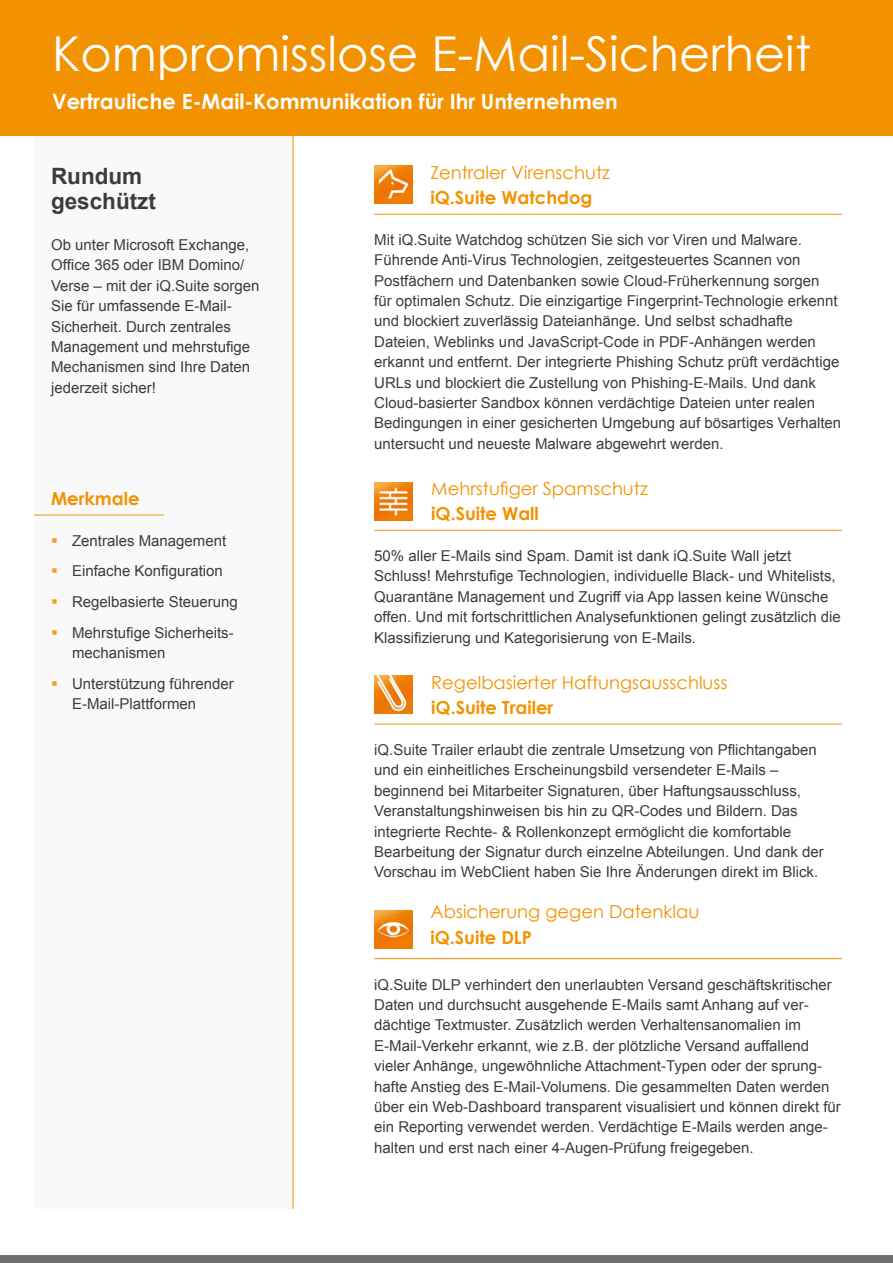
<style>
.page{position:relative;width:893px;height:1263px;background:#fff}
.page>*{position:absolute;margin:0;border:0;box-sizing:border-box;transform-origin:0 0}
.t1{font:48px "Century Gothic";color:#fff}
.t2{font:700 22.5px/25.5px "Arial";color:#3c3c3b}
.t3{font:700 21px "Century Gothic";color:#fff}
.t4{font:18px "Century Gothic";color:#f39200}
.t5{font:700 18px "Century Gothic";color:#f39200}
.t6{font:15px/20.4px "Arial";color:#3c3c3b}
.s1{color:#f59e24}
</style>
<div class="page">
<div style="left:34px;top:133px;width:259px;height:1076px;background:#f9f9f9"></div>
<div style="left:0;top:0;width:893px;height:135px;background:#f39200"></div>
<hr style="left:374px;top:958px;width:468px;height:1px;background:#f39200">
<img style="left:374px;top:910px;width:38px;height:38px">
<hr style="left:374px;top:724px;width:468px;height:1px;background:#f39200">
<hr style="left:374px;top:214px;width:468px;height:1px;background:#f39200">
<hr style="left:374px;top:530px;width:468px;height:1px;background:#f39200">
<img style="left:374px;top:165px;width:38px;height:38px">
<img style="left:374px;top:482px;width:38px;height:38px">
<img style="left:374px;top:676px;width:38px;height:38px">
<div style="left:0;top:1255px;width:893px;height:8px;background:#706f6f"></div>
<hr style="left:293px;top:104px;width:1px;height:1105px;background:#f39200">
<hr style="left:34px;top:515px;width:130px;height:1px;background:#f39200">
<h1 class="t1" style="left:52px;top:20px;width:761px">Kompromisslose E‑Mail-Sicherheit</h1>
<h3 class="t3" style="left:52px;top:85px;width:567px">Vertrauliche E‑Mail- Kommunikation für Ihr Unternehmen</h3>
<h2 class="t2" style="left:51px;top:164px;width:107px">Rundum geschützt</h2>
<p class="t6" style="left:51px;top:235px;width:210px">Ob unter Microsoft Exchange,<br>Office 365 oder IBM Domino/<br>Verse – mit der iQ.Suite sorgen<br>Sie für umfassende E-Mail-<br>Sicherheit. Durch zentrales<br>Management und mehrstufige<br>Mechanismen sind Ihre Daten jederzeit sicher!</p>
<p class="t5" style="left:51px;top:485px;width:90px">Merkmale</p>
<p class="t6" style="left:51px;top:530px;width:177px"><span class="s1">▪</span> Zentrales Management</p>
<p class="t6" style="left:51px;top:561px;width:173px"><span class="s1">▪</span> Einfache Konfiguration</p>
<p class="t6" style="left:51px;top:592px;width:188px"><span class="s1">▪</span> Regelbasierte Steuerung</p>
<p class="t6" style="left:72px;top:622px;width:163px;text-indent:-21px"><span class="s1">▪</span> Mehrstufige Sicherheits&shy;mechanismen</p>
<p class="t6" style="left:72px;top:673px;width:163px;text-indent:-21px"><span class="s1">▪</span> Unterstützung führender<br>E-Mail-Plattformen</p>
<p class="t4" style="left:430px;top:159px;width:181px">Zentraler Virenschutz</p>
<p class="t5" style="left:430px;top:184px;width:163px">iQ.Suite Watchdog</p>
<p class="t6" style="left:374px;top:230px;width:468px">Mit iQ.Suite Watchdog schützen Sie sich vor Viren und Malware.<br>Führende Anti-Virus Technologien, zeitgesteuertes Scannen von Postfächern und Datenbanken sowie Cloud-Früherkennung sorgen<br>für optimalen Schutz. Die einzigartige Fingerprint-Technologie erkennt und blockiert zuverlässig Dateianhänge. Und selbst schadhafte Dateien, Weblinks und JavaScript-Code in PDF-Anhängen werden erkannt und entfernt. Der integrierte Phishing Schutz prüft verdächtige URLs und blockiert die Zustellung von Phishing-E-Mails. Und dank Cloud-basierter Sandbox können verdächtige Dateien unter realen Bedingungen in einer gesicherten Umgebung auf bösartiges Verhalten untersucht und neueste Malware abgewehrt werden.</p>
<p class="t4" style="left:431px;top:476px;width:218px">Mehrstufiger Spamschutz</p>
<p class="t5" style="left:431px;top:500px;width:109px">iQ.Suite Wall</p>
<p class="t6" style="left:374px;top:546px;width:468px">50% aller E-Mails sind Spam. Damit ist dank iQ.Suite Wall jetzt Schluss! Mehrstufige Technologien, individuelle Black- und Whitelists, Quarantäne Management und Zugriff via App lassen keine Wünsche offen. Und mit fortschrittlichen Analysefunktionen gelingt zusätzlich die Klassifizierung und Kategorisierung von E-Mails.</p>
<p class="t4" style="left:431px;top:669px;width:298px">Regelbasierter Haftungsausschluss</p>
<p class="t5" style="left:431px;top:694px;width:124px">iQ.Suite Trailer</p>
<p class="t6" style="left:374px;top:740px;width:451px">iQ.Suite Trailer erlaubt die zentrale Umsetzung von Pflichtangaben und ein einheitliches Erscheinungsbild versendeter E-Mails – beginnend bei Mitarbeiter Signaturen, über Haftungsausschluss, Veranstaltungshinweisen bis hin zu QR-Codes und Bildern. Das integrierte Rechte- &amp; Rollenkonzept ermöglicht die komfortable Bearbeitung der Signatur durch einzelne Abteilungen. Und dank der Vorschau im WebClient haben Sie Ihre Änderungen direkt im Blick.</p>
<p class="t4" style="left:430px;top:899px;width:270px">Absicherung gegen Datenklau</p>
<p class="t5" style="left:430px;top:923px;width:103px">iQ.Suite DLP</p>
<p class="t6" style="left:374px;top:974px;width:468px">iQ.Suite DLP verhindert den unerlaubten Versand geschäftskritischer Daten und durchsucht ausgehende E-Mails samt Anhang auf ver&shy;dächtige Textmuster. Zusätzlich werden Verhaltensanomalien im E-Mail-Verkehr erkannt, wie z.B. der plötzliche Versand auffallend vieler Anhänge, ungewöhnliche Attachment-Typen oder der sprung&shy;hafte Anstieg des E-Mail-Volumens. Die gesammelten Daten werden über ein Web-Dashboard transparent visualisiert und können direkt für ein Reporting verwendet werden. Verdächtige E-Mails werden ange&shy;halten und erst nach einer 4-Augen-Prüfung freigegeben.</p>
</div>
